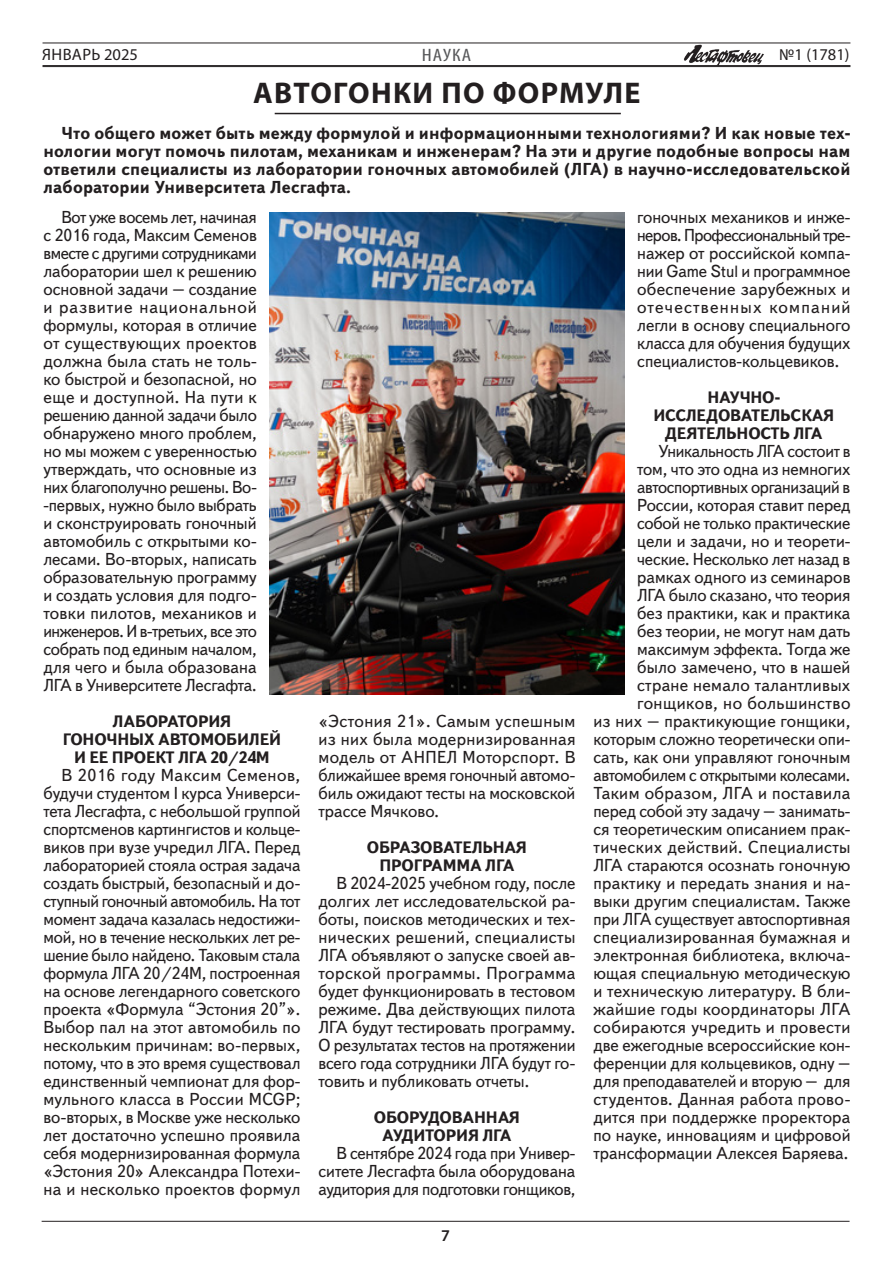
<style>
.page{position:relative;width:893px;height:1263px;background:#fff}
.page>*{position:absolute;margin:0;border:0;box-sizing:border-box;transform-origin:0 0}
.Основной_заголовок{font:700 30px "Myriad Pro";letter-spacing:.045em;color:#231f20}
.Рубрики{font:condensed 18px "Myriad Pro";letter-spacing:.045em;color:#57585a;scale:1.2 1}
.GREP-Текст{font:17.25px/18px "Text";color:#231f20;text-align:justify;scale:.96 1}
.GREP-Текст-2{font:17.25px/18px "Text";color:#231f20;text-align:justify}
.Лид{font:700 17.25px/18px "Text";letter-spacing:.01em;color:#231f20;text-align:justify}
.Малый_заголовок{font:700 16.5px/18px "Text";letter-spacing:-.015em;color:#231f20;text-align:center}
.t1{font:16.5px "Myriad Pro";letter-spacing:.02em;color:#231f20}
.t2{font:16.5px "Myriad Pro";color:#231f20}
.t3{font:600 16.5px "Myriad Pro";color:#231f20}
</style>
<div class="page">
<img style="left:683px;top:44px;width:81px;height:21px">
<hr style="left:43px;top:65px;width:807px;height:1px;background:#231f20">
<hr style="left:43px;top:66px;width:807px;height:1px;background:#231f20">
<hr style="left:43px;top:43px;width:807px;height:1px;background:#231f20">
<hr style="left:42px;top:1221px;width:807px;height:1px;background:#231f20">
<hr style="left:275px;top:113px;width:346px;height:1px;background:#231f20">
<img style="left:270px;top:213px;width:354px;height:481px">
<p class="Рубрики" style="left:422px;top:44px;width:42px">НАУКА</p>
<p class="Основной_заголовок" style="left:253px;top:73px;width:389px">АВТОГОНКИ ПО ФОРМУЛЕ</p>
<p class="Лид" style="left:43px;top:125px;width:808px;text-indent:18px">Что общего может быть между формулой и информационными технологиями? И как новые тех&shy;нологии могут помочь пилотам, механикам и инженерам? На эти и другие подобные вопросы нам ответили специалисты из лаборатории гоночных автомобилей (ЛГА) в научно-исследовательской лаборатории Университета Лесгафта.</p>
<p class="GREP-Текст" style="left:43px;top:209px;width:224px;text-indent:18px">Вот уже восемь лет, начиная с 2016 года, Максим Семенов вместе с другими сотрудниками лаборатории шел к решению основной задачи – создание и развитие национальной формулы, которая в отличие от существующих проектов должна была стать не толь&shy;ко быстрой и безопасной, но еще и доступной. На пути к решению данной задачи было обнаружено много проблем, но мы можем с уверенностью утверждать, что основные из них благополучно решены. Во--первых, нужно было выбрать и сконструировать гоночный автомобиль с открытыми ко&shy;лесами. Во-вторых, написать образовательную программу и создать условия для подго&shy;товки пилотов, механиков и инженеров. И в-третьих, все это собрать под единым началом, для чего и была образована ЛГА в Университете Лесгафта.</p>
<p class="Малый_заголовок" style="left:113px;top:713px;width:120px">ЛАБОРАТОРИЯ</p>
<p class="Малый_заголовок" style="left:63px;top:731px;width:220px">ГОНОЧНЫХ АВТОМОБИЛЕЙ</p>
<p class="Малый_заголовок" style="left:74px;top:749px;width:197px">И ЕЕ ПРОЕКТ ЛГА 20/24М</p>
<p class="GREP-Текст-2" style="left:43px;top:767px;width:259px;text-indent:18px">В 2016 году Максим Семенов, будучи студентом I курса Универси&shy;тета Лесгафта, с небольшой группой спортсменов картингистов и кольце&shy;виков при вузе учредил ЛГА. Перед лабораторией стояла острая задача создать быстрый, безопасный и до&shy;ступный гоночный автомобиль. На тот момент задача казалась недостижи&shy;мой, но в течение нескольких лет ре&shy;шение было найдено. Таковым стала формула ЛГА 20/24М, построенная на основе легендарного советского проекта «Формула “Эстония 20”».<br>Выбор пал на этот автомобиль по нескольким причинам: во-первых, потому, что в это время существовал единственный чемпионат для фор&shy;мульного класса в России MCGP; во-вторых, в Москве уже несколько лет достаточно успешно проявила себя модернизированная формула «Эстония 20» Александра Потехи&shy;на и несколько проектов формул</p>
<p class="t1" style="left:42px;top:44px;width:97px">ЯНВАРЬ 2025</p>
<p class="t2" style="left:779px;top:44px;width:72px">№1 (1781)</p>
<p class="GREP-Текст-2" style="left:637px;top:209px;width:215px">гоночных механиков и инже&shy;неров. Профессиональный тре&shy;нажер от российской компа&shy;нии Game Stul и программное обеспечение зарубежных и отечественных компаний легли в основу специального класса для обучения будущих специалистов-кольцевиков.</p>
<p class="Малый_заголовок" style="left:653px;top:389px;width:182px">НАУЧНО-<br>ИССЛЕДОВАТЕЛЬСКАЯ<br>ДЕЯТЕЛЬНОСТЬ ЛГА</p>
<p class="GREP-Текст" style="left:593px;top:443px;width:269px;text-align:right">Уникальность ЛГА состоит в<br>том, что это одна из немногих автоспортивных организаций в<br>России, которая ставит перед собой не только практические<br>цели и задачи, но и теорети&shy;ческие. Несколько лет назад в рамках одного из семинаров<br>ЛГА было сказано, что теория<br>без практики, как и практика<br>без теории, не могут нам дать максимум эффекта. Тогда же<br>было замечено, что в нашей стране немало талантливых гонщиков, но большинство<br>из них – практикующие гонщики, которым сложно теоретически опи&shy;сать, как они управляют гоночным автомобилем с открытыми колесами.<br>Таким образом, ЛГА и поставила перед собой эту задачу – занимать&shy;ся теоретическим описанием прак&shy;тических действий. Специалисты<br>ЛГА стараются осознать гоночную практику и передать знания и на&shy;выки другим специалистам. Также при ЛГА существует автоспортивная специализированная бумажная и электронная библиотека, включа&shy;ющая специальную методическую и техническую литературу. В бли&shy;жайшие годы координаторы ЛГА собираются учредить и провести две ежегодные всероссийские кон&shy;ференции для кольцевиков, одну – для преподавателей и вторую – для студентов. Данная работа прово&shy;дится при поддержке проректора по науке, инновациям и цифровой трансформации Алексея Баряева.</p>
<p class="GREP-Текст-2" style="left:318px;top:713px;width:259px">«Эстония 21». Самым успешным из них была модернизированная модель от АНПЕЛ Моторспорт. В ближайшее время гоночный автомо&shy;биль ожидают тесты на московской трассе Мячково.</p>
<p class="Малый_заголовок" style="left:367px;top:839px;width:162px">ОБРАЗОВАТЕЛЬНАЯ<br>ПРОГРАММА ЛГА</p>
<p class="GREP-Текст-2" style="left:318px;top:875px;width:259px;text-indent:18px">В 2024-2025 учебном году, после долгих лет исследовательской ра&shy;боты, поисков методических и тех&shy;нических решений, специалисты ЛГА объявляют о запуске своей ав&shy;торской программы. Программа будет функционировать в тестовом режиме. Два действующих пилота ЛГА будут тестировать программу.<br>О результатах тестов на протяжении всего года сотрудники ЛГА будут го&shy;товить и публиковать отчеты.</p>
<p class="Малый_заголовок" style="left:374px;top:1109px;width:148px">ОБОРУДОВАННАЯ</p>
<p class="Малый_заголовок" style="left:382px;top:1127px;width:131px">АУДИТОРИЯ ЛГА</p>
<p class="GREP-Текст-2" style="left:318px;top:1145px;width:258px;text-indent:18px">В сентябре 2024 года при Универ&shy;ситете Лесгафта была оборудована аудитория для подготовки гонщиков,</p>
<p class="t3" style="left:441px;top:1225px;width:10px">7</p>
</div>
